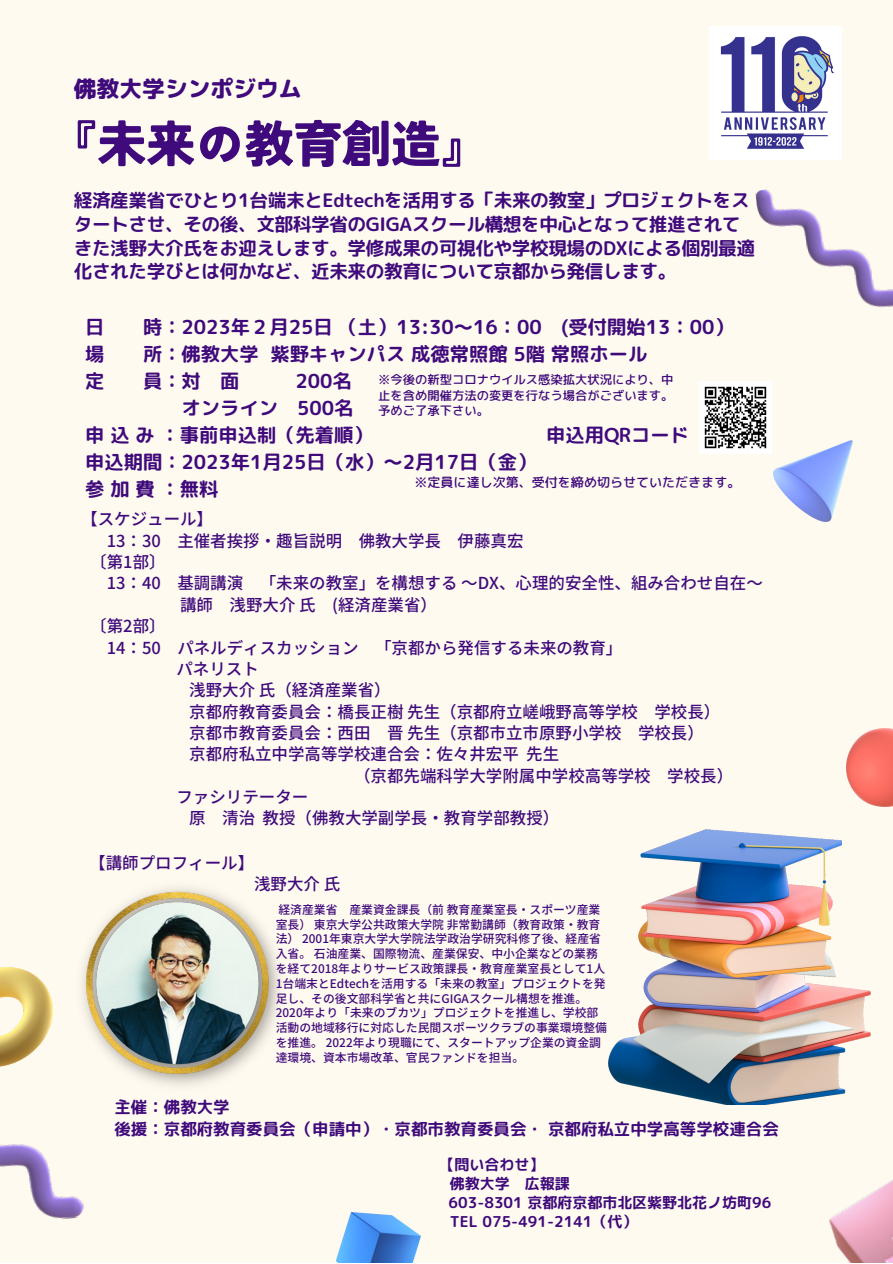
<style>
.page{position:relative;width:893px;height:1264px;background:#fff}
.page>*{position:absolute;margin:0;border:0;box-sizing:border-box;transform-origin:0 0}
.t1{font:900 50.1px "Tsunagi Gothic";letter-spacing:-.025em;color:#3f0a7b}
.t2{font:22.8px "rounded mplus 1 p heavy";color:#3f0a7b}
.t3{font:19.35px/27px "rounded mplus 1 p bold";color:#3f0a7b}
.t4{font:18.75px/23.5px "rounded mplus 1 p bold";letter-spacing:-.025em;color:#3f0a7b}
.t5{font:500 16.5px/21.3px "Source Han Sans JP";color:#3f0a7b}
.t6{font:16.5px/21.3px "rounded mplus 1 p bold";color:#3f0a7b}
.t7{font:15px/19px "rounded mplus 1 p bold";color:#3f0a7b}
.t8{font:13.05px "rounded mplus 1 p medium";color:#3f0a7b}
.t9{font:12.3px/15.3px "rounded mplus 1 p medium";color:#3f0a7b;text-align:justify}
.t10{font:500 11.85px/14.9px "Source Han Sans JP";color:#3f0a7b}
</style>
<div class="page">
<div style="left:0;top:0;width:892px;height:1262px;background:#fffaf0"></div>
<img style="left:609px;top:977px;width:261px;height:127px">
<img style="left:638px;top:829px;width:203px;height:148px">
<img style="left:755px;top:189px;width:137px;height:119px">
<img style="left:773px;top:440px;width:79px;height:81px">
<img style="left:846px;top:728px;width:46px;height:78px">
<img style="left:0;top:1002px;width:84px;height:217px">
<img style="left:0;top:967px;width:52px;height:99px">
<img style="left:829px;top:1180px;width:63px;height:82px">
<img style="left:336px;top:1212px;width:84px;height:50px">
<img style="left:709px;top:27px;width:132px;height:132px">
<img style="left:699px;top:381px;width:72px;height:72px">
<img style="left:74px;top:887px;width:206px;height:209px">
<h2 class="t2" style="left:74px;top:72px;width:229px">佛教大学シンポジウム</h2>
<h1 class="t1" style="left:48px;top:118px;width:444px">『未来の教育創造』</h1>
<h3 class="t4" style="left:74px;top:188px;width:682px">経済産業省でひとり1台端末とEdtechを活用する「未来の教室」プロジェクトをスタートさせ、その後、文部科学省のGIGAスクール構想を中心となって推進されてきた浅野大介氏をお迎えします。学修成果の可視化や学校現場のDXによる個別最適化された学びとは何かなど、近未来の教育について京都から発信します。</h3>
<h3 class="t3" style="left:85px;top:313px;width:21px">日</h3>
<h3 class="t3" style="left:143px;top:313px;width:592px">時：2023年２月25日（土）13:30～16：00 (受付開始13：00）</h3>
<h3 class="t3" style="left:85px;top:340px;width:21px">場</h3>
<h3 class="t3" style="left:143px;top:340px;width:506px">所：佛教大学 紫野キャンパス成徳常照館 5階常照ホール</h3>
<h3 class="t3" style="left:85px;top:367px;width:21px">定</h3>
<h3 class="t3" style="left:143px;top:367px;width:98px">員：対 面</h3>
<h3 class="t3" style="left:295px;top:367px;width:58px">200名</h3>
<h3 class="t3" style="left:182px;top:394px;width:173px">オンライン 500名</h3>
<h3 class="t3" style="left:85px;top:421px;width:289px">申込み：事前申込制（先着順）</h3>
<h3 class="t3" style="left:546px;top:421px;width:144px">申込用QRコード</h3>
<h3 class="t3" style="left:85px;top:448px;width:452px">申込期間：2023年1月25日（水）～2月17日（金）参加費：無料</h3>
<p class="t9" style="left:378px;top:372px;width:297px">※今後の新型コロナウイルス感染拡大状況により、中止を含め開催方法の変更を行なう場合がございます。予めご了承下さい。</p>
<p class="t8" style="left:414px;top:472px;width:327px">※定員に達し次第、受付を締め切らせていただきます。</p>
<h3 class="t5" style="left:81px;top:507px;width:133px">【スケジュール】</h3>
<h3 class="t5" style="left:107px;top:529px;width:418px">13：30 主催者挨拶・趣旨説明 佛教大学長 伊藤真宏</h3>
<h3 class="t5" style="left:90px;top:550px;width:77px">〔第1部〕</h3>
<h3 class="t5" style="left:107px;top:572px;width:656px">13：40 基調講演 「未来の教室」を構想する～DX、心理的安全性、組み合わせ自在～</h3>
<h3 class="t5" style="left:180px;top:593px;width:258px">講師 浅野大介氏 (経済産業省）</h3>
<h3 class="t5" style="left:90px;top:614px;width:77px">〔第2部〕</h3>
<h3 class="t5" style="left:107px;top:636px;width:517px">14：50 パネルディスカッション 「京都から発信する未来の教育」</h3>
<h3 class="t5" style="left:176px;top:657px;width:84px">パネリスト</h3>
<h3 class="t5" style="left:189px;top:678px;width:203px">浅野大介氏（経済産業省）</h3>
<h3 class="t5" style="left:189px;top:700px;width:532px">京都府教育委員会：橋長正樹先生（京都府立嵯峨野高等学校 学校長）</h3>
<h3 class="t5" style="left:189px;top:721px;width:516px">京都市教育委員会：西田 晋先生（京都市立市原野小学校 学校長）</h3>
<h3 class="t5" style="left:189px;top:742px;width:370px">京都府私立中学高等学校連合会：佐々井宏平先生</h3>
<h3 class="t5" style="left:354px;top:764px;width:380px">（京都先端科学大学附属中学校高等学校 学校長）</h3>
<h3 class="t5" style="left:176px;top:785px;width:133px">ファシリテーター</h3>
<h3 class="t5" style="left:189px;top:806px;width:371px">原 清治教授（佛教大学副学長・教育学部教授）</h3>
<h3 class="t5" style="left:254px;top:851px;width:86px;text-indent:-165px">【講師プロフィール】<br>浅野大介氏</h3>
<p class="t10" style="left:276px;top:901px;width:332px">経済産業省 産業資金課長（前教育産業室長・スポーツ産業室長）東京大学公共政策大学院非常勤講師（教育政策・教育法） 2001年東京大学大学院法学政治学研究科修了後、経産省入省。石油産業、国際物流、産業保安、中小企業などの業務を経て2018年よりサービス政策課長・教育産業室長として1人<br>1台端末とEdtechを活用する「未来の教室」プロジェクトを発足し、その後文部科学省と共にGIGAスクール構想を推進。<br>2020年より「未来のブカツ」プロジェクトを推進し、学校部活動の地域移行に対応した民間スポーツクラブの事業環境整備を推進。 2022年より現職にて、スタートアップ企業の資金調達環境、資本市場改革、官民ファンドを担当。</p>
<h3 class="t6" style="left:114px;top:1096px;width:665px">主催：佛教大学<br>後援：京都府教育委員会（申請中）・京都市教育委員会・京都府私立中学高等学校連合会</h3>
<p class="t7" style="left:448px;top:1154px;width:324px;text-indent:-9px">【問い合わせ】<br>佛教大学 広報課<br>603-8301 京都府京都市北区紫野北花ノ坊町96<br>TEL 075-491-2141（代）</p>
</div>
